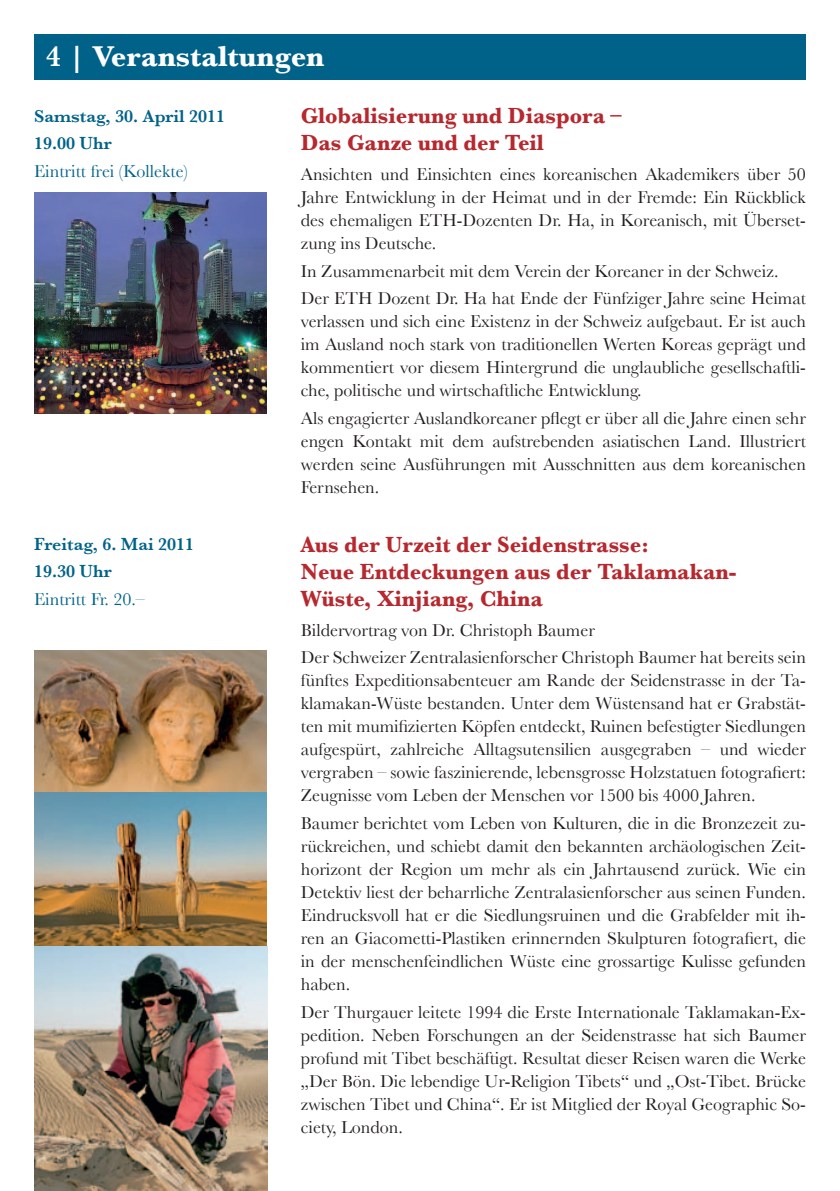
<style>
.page{position:relative;width:840px;height:1191px;background:#fff}
.page>*{position:absolute;margin:0;border:0;box-sizing:border-box;transform-origin:0 0}
.t1{font:700 30px "Baskerville";color:#fff}
.t2{font:700 23px/27px "Baskerville";color:#b7282e;scale:.96 1}
.t3{font:18px/23px "Baskerville";color:#231f20;text-align:justify}
.t4{font:600 18px/27.6px "Baskerville";color:#006288}
.t5{font:18px "Baskerville";color:#006288}
.s1{font-weight:600}
</style>
<div class="page">
<div style="left:34px;top:34px;width:771px;height:45px;background:#006288"></div>
<img style="left:34px;top:193px;width:232px;height:221px">
<img style="left:34px;top:651px;width:233px;height:540px">
<h1 class="t1" style="left:46px;top:38px;width:280px"><span class="s1">4 |</span> Veranstaltungen</h1>
<p class="t2" style="left:300px;top:102px;width:335px">Globalisierung und Diaspora –<br>Das Ganze und der Teil</p>
<p class="t3" style="left:300px;top:163px;width:506px">Ansichten und Einsichten eines koreanischen Akademikers über 50<br>Jahre Entwicklung in der Heimat und in der Fremde: Ein Rückblick des ehemaligen ETH-Dozenten Dr. Ha, in Koreanisch, mit Überset&shy;zung ins Deutsche.</p>
<p class="t3" style="left:300px;top:257px;width:506px;line-height:27.6px">In Zusammenarbeit mit dem Verein der Koreaner in der Schweiz.<br>Der ETH Dozent Dr. Ha hat Ende der Fünfziger Jahre seine Heimat</p>
<p class="t3" style="left:300px;top:310px;width:506px">verlassen und sich eine Existenz in der Schweiz aufgebaut. Er ist auch im Ausland noch stark von traditionellen Werten Koreas geprägt und kommentiert vor diesem Hintergrund die unglaubliche gesellschaftli&shy;che, politische und wirtschaftliche Entwicklung.</p>
<p class="t3" style="left:300px;top:406px;width:506px">Als engagierter Auslandkoreaner pflegt er über all die Jahre einen sehr engen Kontakt mit dem aufstrebenden asiatischen Land. Illustriert werden seine Ausführungen mit Ausschnitten aus dem koreanischen Fernsehen.</p>
<p class="t4" style="left:34px;top:102px;width:193px">Samstag, 30. April 2011<br>19.00 Uhr</p>
<p class="t5" style="left:34px;top:160px;width:155px">Eintritt frei (Kollekte)</p>
<p class="t4" style="left:34px;top:530px;width:162px">Freitag, 6. Mai 2011<br>19.30 Uhr</p>
<p class="t5" style="left:34px;top:588px;width:112px">Eintritt Fr. 20.–</p>
<p class="t2" style="left:300px;top:531px;width:455px">Aus der Urzeit der Seidenstrasse:<br>Neue Entdeckungen aus der Taklamakan-<br>Wüste, Xinjiang, China</p>
<p class="t3" style="left:300px;top:616px;width:506px;line-height:27.6px">Bildervortrag von Dr. Christoph Baumer<br>Der Schweizer Zentralasienforscher Christoph Baumer hat bereits sein</p>
<p class="t3" style="left:300px;top:669px;width:506px">fünftes Expeditionsabenteuer am Rande der Seidenstrasse in der Ta&shy;klamakan-Wüste bestanden. Unter dem Wüstensand hat er Grabstät&shy;ten mit mumifizierten Köpfen entdeckt, Ruinen befestigter Siedlungen aufgespürt, zahlreiche Alltagsutensilien ausgegraben – und wieder vergraben – sowie faszinierende, lebensgrosse Holzstatuen fotografiert:<br>Zeugnisse vom Leben der Menschen vor 1500 bis 4000 Jahren.</p>
<p class="t3" style="left:300px;top:811px;width:506px">Baumer berichtet vom Leben von Kulturen, die in die Bronzezeit zu&shy;rückreichen, und schiebt damit den bekannten archäologischen Zeit&shy;horizont der Region um mehr als ein Jahrtausend zurück. Wie ein Detektiv liest der beharrliche Zentralasienforscher aus seinen Funden.<br>Eindrucksvoll hat er die Siedlungsruinen und die Grabfelder mit ih&shy;ren an Giacometti-Plastiken erinnernden Skulpturen fotografiert, die in der menschenfeindlichen Wüste eine grossartige Kulisse gefunden haben.</p>
<p class="t3" style="left:300px;top:1000px;width:506px">Der Thurgauer leitete 1994 die Erste Internationale Taklamakan-Ex&shy;pedition. Neben Forschungen an der Seidenstrasse hat sich Baumer profund mit Tibet beschäftigt. Resultat dieser Reisen waren die Werke „Der Bön. Die lebendige Ur-Religion Tibets“ und „Ost-Tibet. Brücke zwischen Tibet und China“. Er ist Mitglied der Royal Geographic So&shy;ciety, London.</p>
</div>
